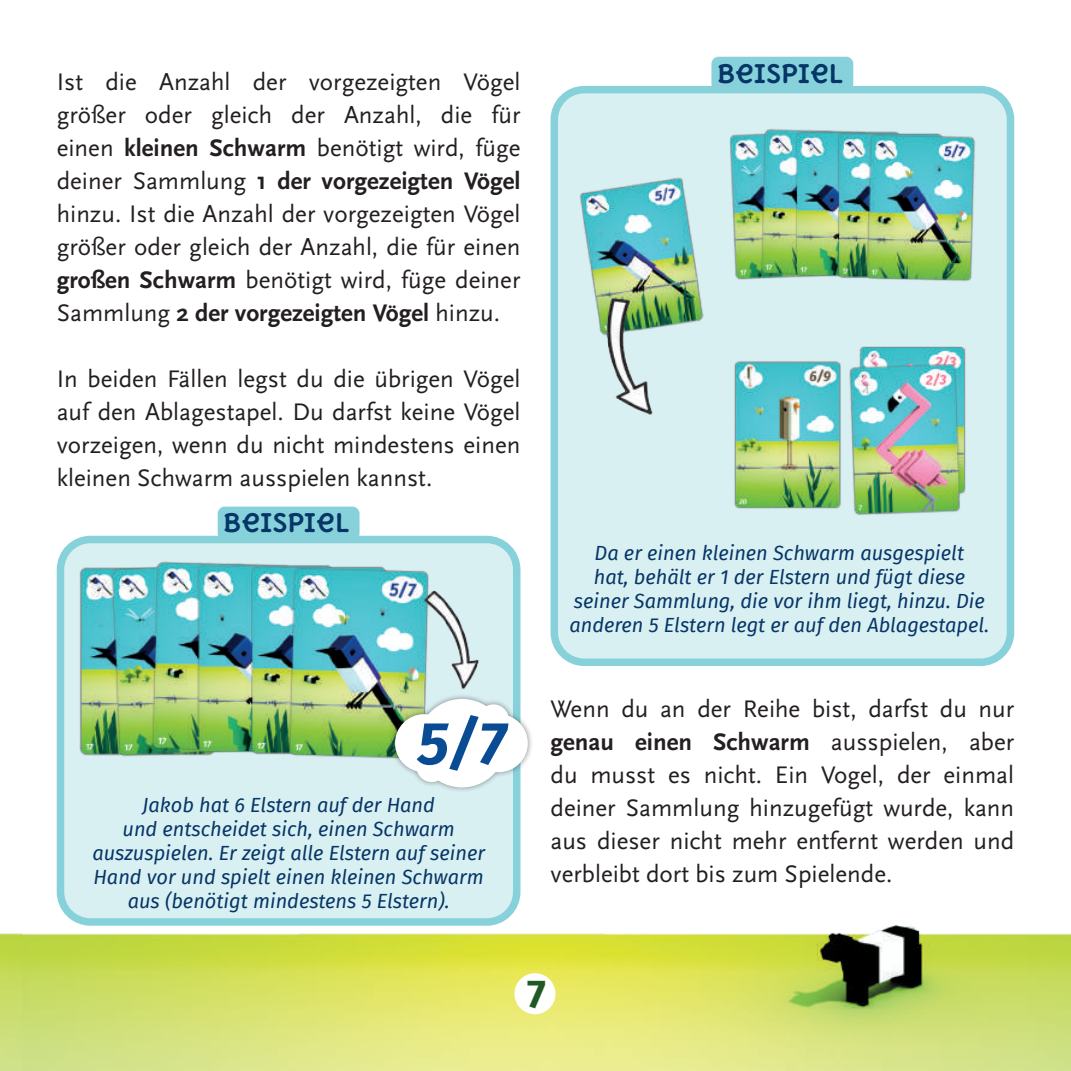
<style>
.page{position:relative;width:1071px;height:1071px;background:#fff}
.page>*{position:absolute;margin:0;border:0;box-sizing:border-box;transform-origin:0 0}
.t1{font:italic 700 60px "Fira Sans";color:#094c94}
.t2{font:700 40px "Fira Sans";color:#1f5a24}
.t3{font:25px/33px "Scala Sans";color:#231f20;text-align:justify}
.t4{font:700 25px "Delius Unicase";color:#063567}
.t5{font:italic 20px/24px "Fira Sans";color:#063567;text-align:center}
.s1{font-weight:700}
</style>
<div class="page">
<img style="left:604px;top:925px;width:466px;height:145px">
<img style="left:0;top:848px;width:604px;height:222px">
<div style="left:514px;top:972px;width:41px;height:41px;background:#fff;border-radius:50%"></div>
<div style="left:554px;top:90px;width:456px;height:572px;background:#d9f0f2;border-radius:30px"></div>
<div style="left:550px;top:86px;width:463px;height:579px;border:8px solid #87d2da;border-radius:30px"></div>
<div style="left:711px;top:57px;width:142px;height:34px;background:#87d2da;border-radius:7px"></div>
<img style="left:579px;top:129px;width:396px;height:386px">
<div style="left:60px;top:539px;width:456px;height:382px;background:#d9f0f2;border-radius:30px"></div>
<div style="left:57px;top:535px;width:463px;height:390px;border:8px solid #87d2da;border-radius:30px"></div>
<div style="left:218px;top:506px;width:141px;height:34px;background:#87d2da;border-radius:7px"></div>
<img style="left:79px;top:561px;width:400px;height:198px">
<div style="left:390px;top:693px;width:143px;height:99px;background:#231f20;opacity:.5"></div>
<svg style="left:395px;top:698px;width:132px;height:89px"></svg>
<p class="t3" style="left:57px;top:66px;width:465px">Ist die Anzahl der vorgezeigten Vögel größer oder gleich der Anzahl, die für einen <span class="s1">kleinen Schwarm</span> benötigt wird, füge deiner Sammlung <span class="s1">1 der vorgezeigten Vögel </span>hinzu. Ist die Anzahl der vorgezeigten Vögel größer oder gleich der Anzahl, die für einen <span class="s1">großen Schwarm</span> benötigt wird, füge deiner Sammlung <span class="s1">2 der vorgezeigten Vögel</span> hinzu.</p>
<p class="t3" style="left:57px;top:363px;width:465px">In beiden Fällen legst du die übrigen Vögel auf den Ablagestapel. Du darfst keine Vögel vorzeigen, wenn du nicht mindestens einen kleinen Schwarm ausspielen kannst.</p>
<p class="t4" style="left:223px;top:506px;width:128px">BEISPIEL</p>
<h1 class="t1" style="left:417px;top:692px;width:90px">5/7</h1>
<p class="t5" style="left:92px;top:792px;width:394px">Jakob hat 6 Elstern auf der Hand<br>und entscheidet sich, einen Schwarm auszuspielen. Er zeigt alle Elstern auf seiner Hand vor und spielt einen kleinen Schwarm aus (benötigt mindestens 5 Elstern).</p>
<p class="t4" style="left:716px;top:57px;width:128px">BEISPIEL</p>
<p class="t5" style="left:569px;top:540px;width:421px">Da er einen kleinen Schwarm ausgespielt<br>hat, behält er 1 der Elstern und fügt diese seiner Sammlung, die vor ihm liegt, hinzu. Die anderen 5 Elstern legt er auf den Ablagestapel.</p>
<p class="t3" style="left:550px;top:693px;width:465px">Wenn du an der Reihe bist, darfst du nur <span class="s1">genau einen Schwarm</span> ausspielen, aber du musst es nicht. Ein Vogel, der einmal deiner Sammlung hinzugefügt wurde, kann aus dieser nicht mehr entfernt werden und verbleibt dort bis zum Spielende.</p>
<h2 class="t2" style="left:527px;top:960px;width:20px">7</h2>
</div>
